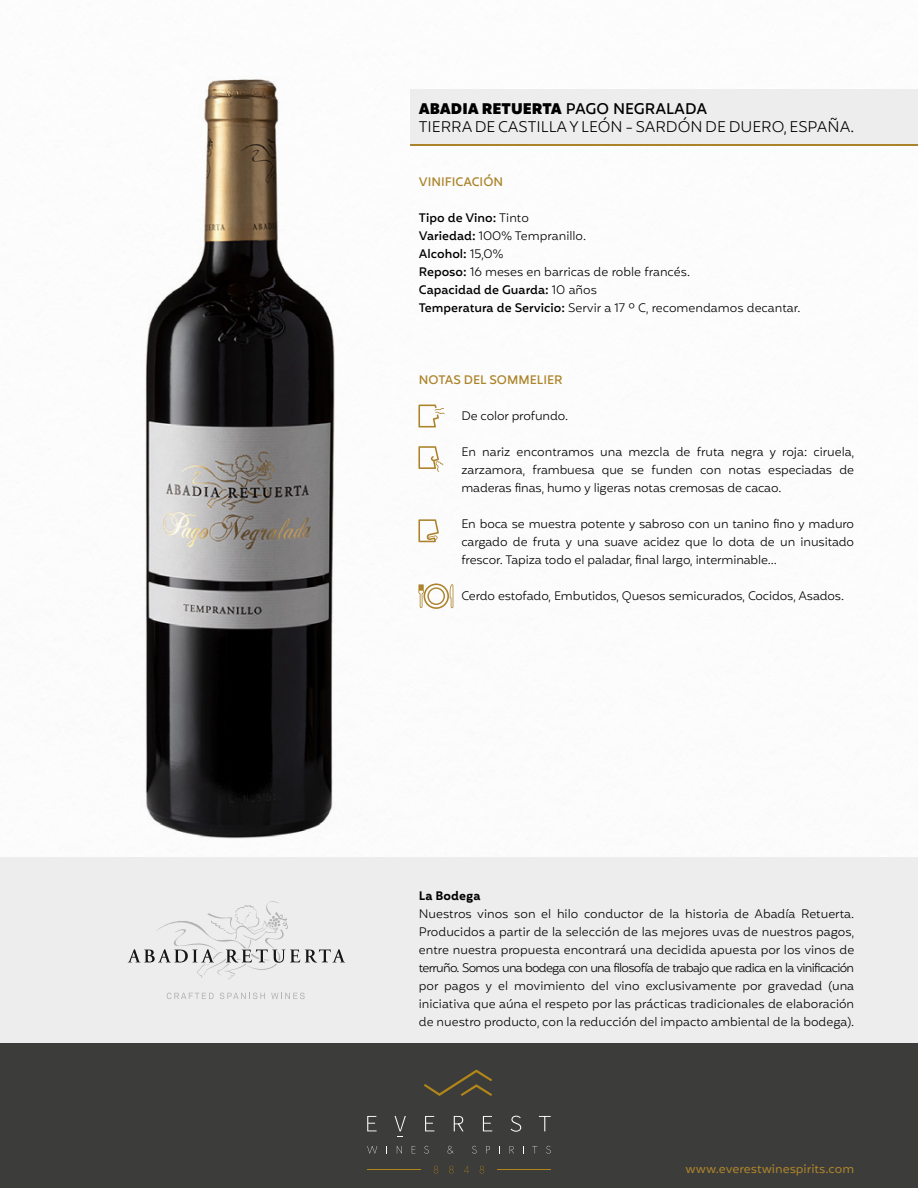
<style>
.page{position:relative;width:918px;height:1188px;background:#fff}
.page>*{position:absolute;margin:0;border:0;box-sizing:border-box;transform-origin:0 0}
.t1{font:300 15px/18px "Mohr";color:#000}
.t2{font:300 12px/18px "Mohr";letter-spacing:-.01em;color:#000;text-align:justify}
.t3{font:500 12px "Mohr";color:#ac8329}
.t4{font:12px "Mohr";color:#ac832b}
.t5{font:600 12px "Mohr";color:#000}
.s1{font-weight:900}
.s2{font-weight:500}
</style>
<div class="page">
<div style="left:0;top:857px;width:918px;height:187px;background:#ededed"></div>
<div style="left:410px;top:89px;width:508px;height:55px;background:#ededed"></div>
<hr style="left:410px;top:144px;width:508px;height:2px;background:#ac832b">
<div style="left:0;top:1044px;width:918px;height:144px;background:#3c3c3b"></div>
<svg style="left:367px;top:1146px;width:10px;height:7px"></svg>
<svg style="left:397px;top:1146px;width:5px;height:7px"></svg>
<svg style="left:424px;top:1146px;width:5px;height:8px"></svg>
<svg style="left:448px;top:1146px;width:6px;height:8px"></svg>
<svg style="left:472px;top:1146px;width:5px;height:8px"></svg>
<svg style="left:486px;top:1146px;width:4px;height:7px"></svg>
<svg style="left:510px;top:1146px;width:4px;height:7px"></svg>
<svg style="left:546px;top:1146px;width:5px;height:8px"></svg>
<svg style="left:434px;top:1166px;width:4px;height:8px"></svg>
<svg style="left:449px;top:1166px;width:5px;height:8px"></svg>
<svg style="left:464px;top:1166px;width:5px;height:7px"></svg>
<svg style="left:480px;top:1166px;width:4px;height:8px"></svg>
<hr style="left:367px;top:1169px;width:54px;height:1px;background:#b18518">
<hr style="left:497px;top:1169px;width:54px;height:1px;background:#b18518">
<svg style="left:367px;top:1116px;width:10px;height:15px"></svg>
<svg style="left:395px;top:1116px;width:11px;height:15px"></svg>
<svg style="left:425px;top:1116px;width:9px;height:15px"></svg>
<svg style="left:454px;top:1116px;width:10px;height:15px"></svg>
<svg style="left:483px;top:1116px;width:9px;height:15px"></svg>
<svg style="left:511px;top:1116px;width:10px;height:16px"></svg>
<svg style="left:539px;top:1116px;width:12px;height:15px"></svg>
<svg style="left:424px;top:1070px;width:68px;height:26px"></svg>
<svg style="left:128px;top:901px;width:217px;height:78px"></svg>
<svg style="left:167px;top:993px;width:47px;height:6px"></svg>
<svg style="left:220px;top:993px;width:45px;height:6px"></svg>
<svg style="left:271px;top:993px;width:34px;height:6px"></svg>
<svg style="left:418px;top:405px;width:27px;height:22px"></svg>
<svg style="left:418px;top:446px;width:25px;height:26px"></svg>
<svg style="left:418px;top:519px;width:21px;height:23px"></svg>
<svg style="left:418px;top:583px;width:35px;height:26px"></svg>
<img style="left:145px;top:79px;width:190px;height:760px">
<p class="t1" style="left:419px;top:101px;width:437px"><span class="s1">ABADIA RETUERTA</span> <span class="s2">PAGO NEGRALADA<br></span>TIERRA DE CASTILLA Y LEÓN - SARDÓN DE DUERO, ESPAÑA.</p>
<p class="t3" style="left:419px;top:174px;width:86px">VINIFICACIÓN</p>
<p class="t2" style="left:419px;top:210px;width:383px;text-align:left"><span class="s2">Tipo de Vino:</span> Tinto<br><span class="s2">Variedad:</span> 100% Tempranillo.<br><span class="s2">Alcohol:</span> 15,0%<br><span class="s2">Reposo:</span> 16 meses en barricas de roble francés.<br><span class="s2">Capacidad de Guarda:</span> 10 años<br><span class="s2">Temperatura de Servicio:</span> Servir a 17 º C, recomendamos decantar.</p>
<p class="t3" style="left:419px;top:372px;width:145px">NOTAS DEL SOMMELIER</p>
<p class="t2" style="left:461px;top:408px;width:108px">De color profundo.</p>
<p class="t2" style="left:461px;top:444px;width:394px">En nariz encontramos una mezcla de fruta negra y roja: ciruela, zarzamora, frambuesa que se funden con notas especiadas de maderas finas, humo y ligeras notas cremosas de cacao.</p>
<p class="t2" style="left:461px;top:516px;width:394px">En boca se muestra potente y sabroso con un tanino fino y maduro cargado de fruta y una suave acidez que lo dota de un inusitado frescor. Tapiza todo el paladar, final largo, interminable...</p>
<p class="t2" style="left:461px;top:588px;width:384px">Cerdo estofado, Embutidos, Quesos semicurados, Cocidos, Asados.</p>
<p class="t5" style="left:419px;top:889px;width:63px">La Bodega</p>
<p class="t2" style="left:419px;top:906px;width:437px">Nuestros vinos son el hilo conductor de la historia de Abadía Retuerta.<br>Producidos a partir de la selección de las mejores uvas de nuestros pagos, entre nuestra propuesta encontrará una decidida apuesta por los vinos de terruño. Somos una bodega con una filosofía de trabajo que radica en la vinificación por pagos y el movimiento del vino exclusivamente por gravedad (una iniciativa que aúna el respeto por las prácticas tradicionales de elaboración de nuestro producto, con la reducción del impacto ambiental de la bodega).</p>
<p class="t4" style="left:686px;top:1162px;width:170px">www.everestwinespirits.com</p>
</div>
